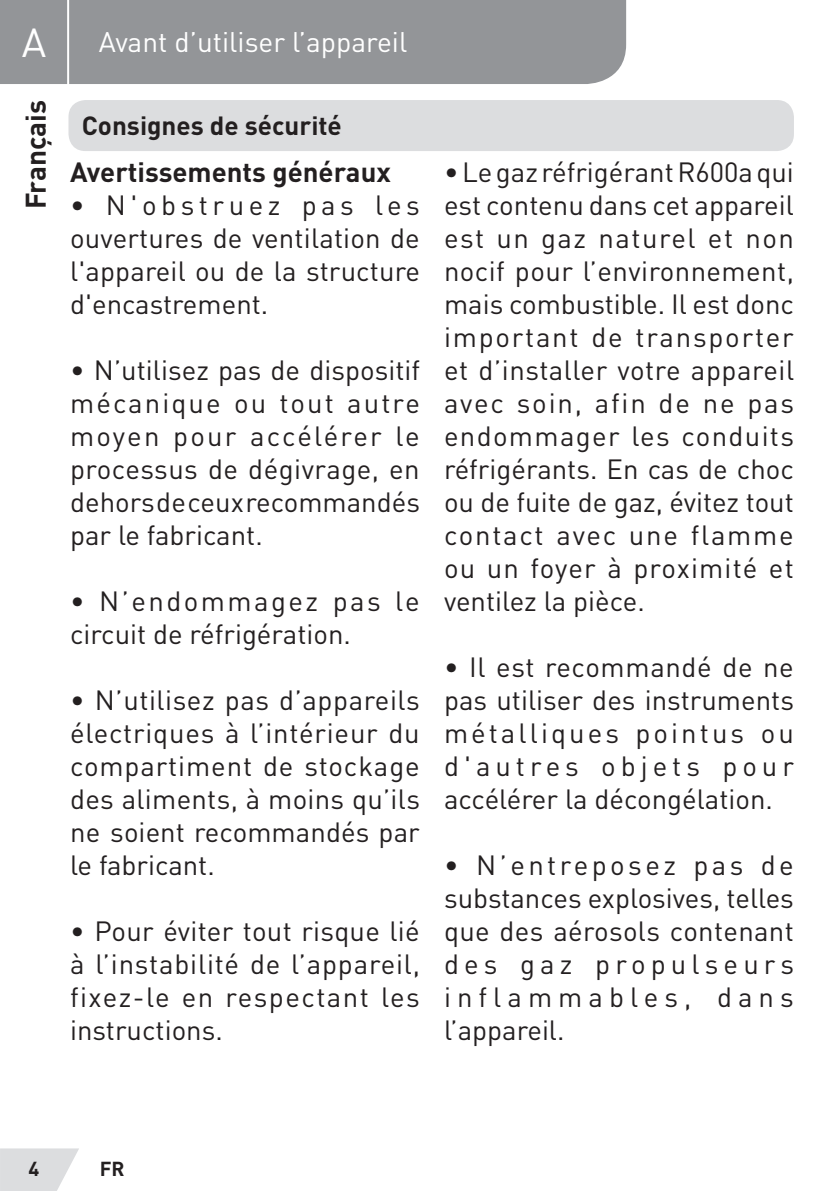
<style>
.page{position:relative;width:840px;height:1191px;background:#fff}
.page>*{position:absolute;margin:0;border:0;box-sizing:border-box;transform-origin:0 0}
.t1{font:40px "DIN Pro";color:#fff}
.t2{font:28px "DIN Pro";color:#fff}
.t3{font:700 28px "DIN Pro";color:#231f20}
.t4{font:27.6px/33px "DIN Pro";letter-spacing:.005em;color:#231f20;text-align:justify}
.t5{font:700 27.6px "DIN Pro";color:#231f20}
.Sous-titre{font:700 26px "DIN Pro";color:#231f20}
.t6{font:700 20px "DIN Pro";color:#231f20}
</style>
<div class="page">
<svg style="left:0;top:1148px;width:79px;height:43px;background:#e1e2e3"></svg>
<div style="left:0;top:0;width:625px;height:84px;background:#939598"></div>
<hr style="left:67px;top:0;width:2px;height:94px;background:#fff">
<div style="left:68px;top:100px;width:725px;height:51px;background:#dcdddf;border-radius:17px"></div>
<h1 class="t1" style="left:22px;top:15px;width:26px">A</h1>
<p class="t3" style="left:17px;top:209px;width:111px;rotate:-90deg">Français</p>
<p class="t2" style="left:99px;top:23px;width:310px">Avant d’utiliser l’appareil</p>
<p class="Sous-titre" style="left:82px;top:108px;width:261px">Consignes de sécurité</p>
<p class="t5" style="left:70px;top:153px;width:322px">Avertissements généraux</p>
<p class="t4" style="left:70px;top:187px;width:351px">• N'obstruez pas les ouvertures de ventilation de l'appareil ou de la structure d'encastrement.</p>
<p class="t4" style="left:70px;top:352px;width:351px">• N’utilisez pas de dispositif mécanique ou tout autre moyen pour accélérer le processus de dégivrage, en dehors de ceux recommandés par le fabricant.</p>
<p class="t4" style="left:70px;top:583px;width:351px">• N’endommagez pas le circuit de réfrigération.</p>
<p class="t4" style="left:70px;top:682px;width:351px">• N’utilisez pas d’appareils électriques à l’intérieur du compartiment de stockage des aliments, à moins qu’ils ne soient recommandés par le fabricant.</p>
<p class="t4" style="left:70px;top:913px;width:351px">• Pour éviter tout risque lié à l’instabilité de l’appareil, fixez-le en respectant les instructions.</p>
<p class="t4" style="left:444px;top:154px;width:351px">• Le gaz réfrigérant R600a qui est contenu dans cet appareil est un gaz naturel et non nocif pour l’environnement, mais combustible. Il est donc important de transporter et d’installer votre appareil avec soin, afin de ne pas endommager les conduits réfrigérants. En cas de choc ou de fuite de gaz, évitez tout contact avec une flamme ou un foyer à proximité et ventilez la pièce.</p>
<p class="t4" style="left:444px;top:649px;width:351px">• Il est recommandé de ne pas utiliser des instruments métalliques pointus ou d'autres objets pour accélérer la décongélation.</p>
<p class="t4" style="left:444px;top:847px;width:351px">• N’entreposez pas de substances explosives, telles que des aérosols contenant des gaz propulseurs inflammables, dans l’appareil.</p>
<p class="t6" style="left:29px;top:1155px;width:12px">4</p>
<p class="t6" style="left:100px;top:1155px;width:26px">FR</p>
</div>
